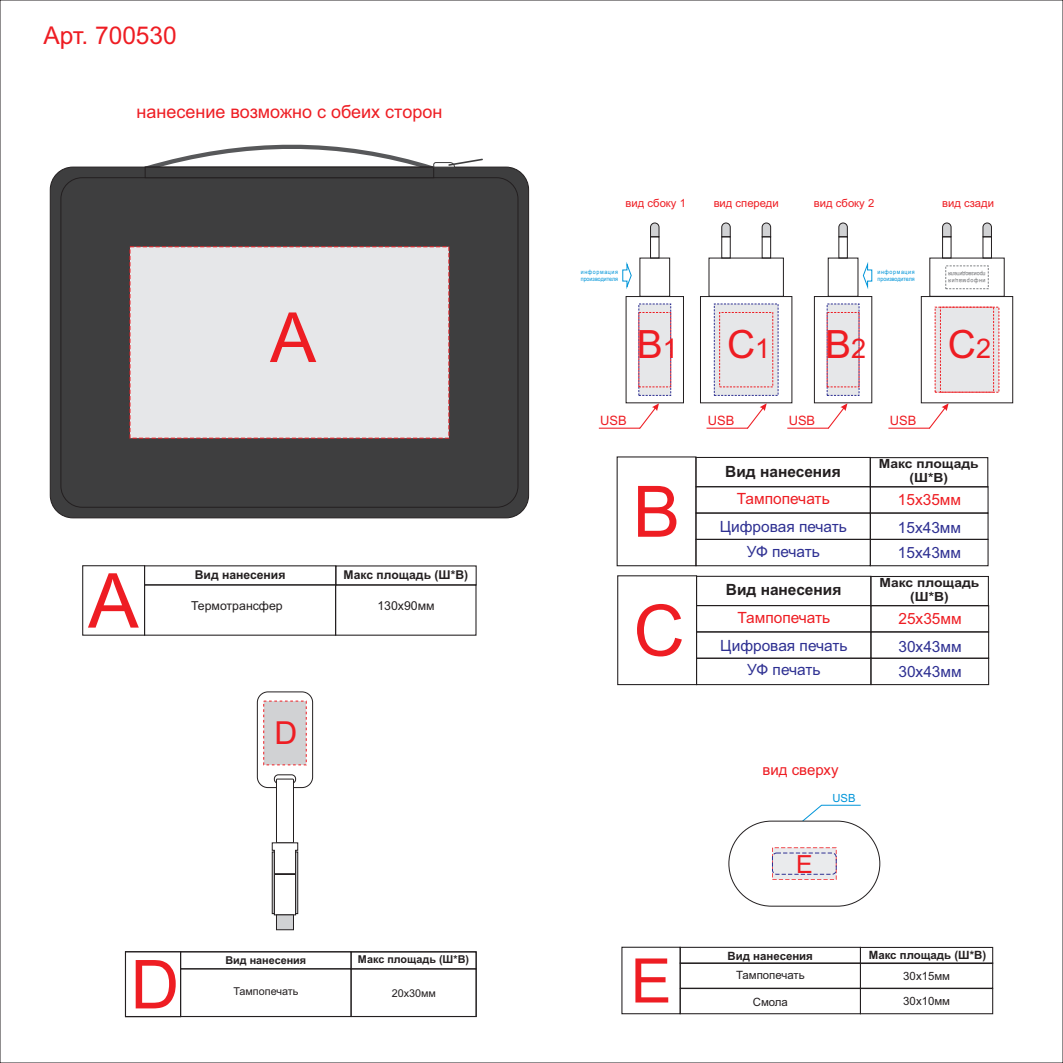
<style>
.page{position:relative;width:1063px;height:1063px;background:#fff}
.page>*{position:absolute;margin:0;border:0;box-sizing:border-box;transform-origin:0 0}
.t1{font:75.82px "Arial";color:#ee1d23}
.t2{font:70.95px "Arial";color:#ee1d23}
.t3{font:69.22px "Arial";color:#ee1d23}
.t4{font:67.57px "Arial";color:#ee1d23}
.t5{font:61.5px "Arial";color:#ee1d23}
.t6{font:39px "Arial";color:#ee1d23}
.t7{font:31.72px "Arial";color:#ee1d23}
.t8{font:24.97px "Arial";color:#ee1d23}
.t9{font:24.53px "Arial";color:#ee1d23}
.t10{font:18px "Arial";color:#ee1d23}
.t11{font:15.45px "Arial";color:#2e3092}
.t12{font:15.45px "Arial";color:#ee1d23}
.t13{font:700 15.45px "Arial";color:#231f20}
.t14{font:15px "Arial";color:#ee1d23}
.t15{font:12.9px "Arial";color:#ee1d23}
.t16{font:700 12.6px/14.1px "Arial";color:#231f20;text-align:center;scale:1.1 1}
.t17{font:12.3px "Arial";color:#231f20}
.t18{font:700 12.15px "Arial";color:#231f20}
.t19{font:11.4px "Arial";color:#231f20}
.t20{font:700 11.4px "Arial";color:#231f20}
.t21{font:11.25px "Arial";color:#ee1d23}
.t22{font:11.25px "Arial";color:#0095d9}
.t23{font:700 10.8px "Arial";color:#231f20}
.t24{font:10.8px "Arial";color:#231f20}
.t25{font:6.15px/6.8px "Arial";color:#0095d9;scale:.87 1}
.t26{font:6.15px "Arial";color:#6c6d70;scale:.87 1}
.t27{font:6.15px "Arial";letter-spacing:.11em;color:#0095d9;scale:.87 1}
.s1{font-size:27.08px}
</style>
<div class="page">
<div style="left:257px;top:692px;width:56px;height:96px;background:#fff;border:1px solid #231f20;border-radius:11px"></div>
<svg style="left:274px;top:775px;width:22px;height:9px"></svg>
<div style="left:276px;top:779px;width:18px;height:64px;background:#fff;border:1px solid #231f20"></div>
<svg style="left:272px;top:842px;width:26px;height:88px"></svg>
<svg style="left:263px;top:701px;width:44px;height:64px;background:#d2cdcf"></svg>
<div style="left:180px;top:951px;width:172px;height:18px;border:1px solid #231f20"></div>
<div style="left:180px;top:968px;width:172px;height:49px;border:1px solid #231f20"></div>
<div style="left:351px;top:968px;width:126px;height:49px;border:1px solid #231f20"></div>
<div style="left:351px;top:951px;width:126px;height:18px;border:1px solid #231f20"></div>
<div style="left:125px;top:951px;width:56px;height:66px;border:1px solid #231f20"></div>
<div style="left:700px;top:296px;width:92px;height:107px;border:1px solid #231f20"></div>
<div style="left:626px;top:296px;width:58px;height:107px;border:1px solid #231f20"></div>
<div style="left:814px;top:296px;width:58px;height:107px;border:1px solid #231f20"></div>
<div style="left:921px;top:296px;width:92px;height:107px;border:1px solid #231f20"></div>
<svg style="left:714px;top:304px;width:65px;height:92px;background:#e0e0e5"></svg>
<div style="left:935px;top:307px;width:64px;height:86px;background:#e6e7e9"></div>
<div style="left:719px;top:312px;width:54px;height:75px;border:1px dashed #ee1d23"></div>
<svg style="left:638px;top:304px;width:33px;height:92px;background:#e0d8de"></svg>
<svg style="left:827px;top:304px;width:32px;height:92px;background:#e1dbe0"></svg>
<div style="left:940px;top:307px;width:54px;height:85px;border:1px dashed #ee1d23"></div>
<div style="left:709px;top:258px;width:75px;height:39px;border:1px solid #231f20"></div>
<div style="left:640px;top:258px;width:30px;height:39px;border:1px solid #231f20"></div>
<div style="left:828px;top:258px;width:30px;height:39px;border:1px solid #231f20"></div>
<div style="left:930px;top:258px;width:74px;height:39px;border:1px solid #231f20"></div>
<svg style="left:721px;top:223px;width:10px;height:14px"></svg>
<svg style="left:942px;top:223px;width:9px;height:14px"></svg>
<svg style="left:762px;top:223px;width:9px;height:14px"></svg>
<svg style="left:650px;top:223px;width:9px;height:14px"></svg>
<svg style="left:838px;top:223px;width:10px;height:14px"></svg>
<svg style="left:983px;top:223px;width:9px;height:14px"></svg>
<div style="left:762px;top:237px;width:9px;height:21px;border:1px solid #231f20"></div>
<div style="left:650px;top:237px;width:9px;height:21px;border:1px solid #231f20"></div>
<div style="left:839px;top:237px;width:9px;height:21px;border:1px solid #231f20"></div>
<div style="left:983px;top:237px;width:9px;height:21px;border:1px solid #231f20"></div>
<div style="left:942px;top:237px;width:9px;height:21px;border:1px solid #231f20"></div>
<div style="left:696px;top:576px;width:175px;height:30px;border:1px solid #231f20"></div>
<div style="left:695px;top:457px;width:176px;height:30px;border:1px solid #231f20"></div>
<div style="left:696px;top:658px;width:175px;height:27px;border:1px solid #231f20"></div>
<div style="left:695px;top:539px;width:176px;height:27px;border:1px solid #231f20"></div>
<div style="left:696px;top:605px;width:175px;height:27px;border:1px solid #231f20"></div>
<div style="left:695px;top:486px;width:176px;height:28px;border:1px solid #231f20"></div>
<div style="left:617px;top:575px;width:80px;height:110px;border:1px solid #231f20"></div>
<div style="left:617px;top:456px;width:79px;height:110px;border:1px solid #231f20"></div>
<div style="left:870px;top:576px;width:119px;height:30px;border:1px solid #231f20"></div>
<div style="left:870px;top:457px;width:118px;height:30px;border:1px solid #231f20"></div>
<div style="left:870px;top:631px;width:119px;height:28px;border:1px solid #231f20"></div>
<div style="left:870px;top:658px;width:119px;height:27px;border:1px solid #231f20"></div>
<div style="left:870px;top:539px;width:119px;height:27px;border:1px solid #231f20"></div>
<div style="left:870px;top:605px;width:119px;height:27px;border:1px solid #231f20"></div>
<div style="left:870px;top:486px;width:119px;height:28px;border:1px solid #231f20"></div>
<svg style="left:707px;top:403px;width:60px;height:26px"></svg>
<svg style="left:599px;top:403px;width:60px;height:26px"></svg>
<svg style="left:787px;top:403px;width:60px;height:26px"></svg>
<svg style="left:888px;top:403px;width:61px;height:26px"></svg>
<svg style="left:622px;top:262px;width:10px;height:27px"></svg>
<svg style="left:863px;top:262px;width:9px;height:27px"></svg>
<div style="left:50px;top:167px;width:479px;height:351px;background:#3e3e3f;border:1px solid #231f20;border-radius:23px"></div>
<div style="left:61px;top:178px;width:457px;height:329px;background:#3e3e3f;border:1px solid #231f20;border-radius:21px"></div>
<svg style="left:140px;top:144px;width:344px;height:34px"></svg>
<div style="left:130px;top:246px;width:319px;height:193px;background:#e6e7e9"></div>
<div style="left:144px;top:584px;width:192px;height:52px;border:1px solid #231f20"></div>
<div style="left:335px;top:584px;width:142px;height:52px;border:1px solid #231f20"></div>
<div style="left:82px;top:565px;width:63px;height:71px;border:1px solid #231f20"></div>
<div style="left:680px;top:947px;width:181px;height:17px;border:1px solid #231f20"></div>
<div style="left:680px;top:962px;width:181px;height:27px;border:1px solid #231f20"></div>
<div style="left:680px;top:988px;width:181px;height:26px;border:1px solid #231f20"></div>
<div style="left:860px;top:947px;width:133px;height:17px;border:1px solid #231f20"></div>
<div style="left:860px;top:962px;width:133px;height:27px;border:1px solid #231f20"></div>
<div style="left:860px;top:988px;width:133px;height:26px;border:1px solid #231f20"></div>
<div style="left:621px;top:947px;width:60px;height:67px;border:1px solid #231f20"></div>
<svg style="left:802px;top:805px;width:59px;height:17px"></svg>
<div style="left:729px;top:821px;width:151px;height:85px;background:#fff;border:1px solid #231f20;border-radius:43px"></div>
<svg style="left:772px;top:847px;width:64px;height:33px;background:#e5dde2"></svg>
<div style="left:772px;top:853px;width:64px;height:21px;border:1px dashed #2e3092;border-radius:4px"></div>
<h3 class="t9" style="left:44px;top:26px;width:135px">Арт. 700530</h3>
<p class="t10" style="left:137px;top:105px;width:307px">нанесение возможно с обеих сторон</p>
<h3 class="t3" style="left:270px;top:312px;width:48px">А</h3>
<h1 class="t1" style="left:88px;top:572px;width:52px">А</h1>
<p class="t18" style="left:195px;top:570px;width:92px">Вид нанесения</p>
<p class="t18" style="left:344px;top:570px;width:126px">Макс площадь (Ш*В)</p>
<p class="t17" style="left:191px;top:602px;width:93px">Термотрансфер</p>
<p class="t17" style="left:377px;top:601px;width:59px">130х90мм</p>
<h3 class="t7" style="left:274px;top:721px;width:24px">D</h3>
<h3 class="t4" style="left:130px;top:959px;width:50px">D</h3>
<p class="t23" style="left:225px;top:956px;width:82px">Вид нанесения</p>
<p class="t23" style="left:358px;top:955px;width:113px">Макс площадь (Ш*В)</p>
<p class="t24" style="left:233px;top:988px;width:66px">Тампопечать</p>
<p class="t24" style="left:392px;top:989px;width:46px">20х30мм</p>
<p class="t21" style="left:626px;top:198px;width:62px">вид сбоку 1</p>
<p class="t21" style="left:714px;top:198px;width:67px">вид спереди</p>
<p class="t21" style="left:814px;top:198px;width:62px">вид сбоку 2</p>
<p class="t21" style="left:942px;top:198px;width:53px">вид сзади</p>
<p class="t27" style="left:581px;top:269px;width:44px">информация</p>
<p class="t26" style="left:986px;top:277px;width:44px;rotate:-180deg">производителя</p>
<p class="t25" style="left:581px;top:276px;width:44px">производителя</p>
<p class="t25" style="left:877px;top:269px;width:44px">информация производителя</p>
<p class="t26" style="left:986px;top:284px;width:44px;rotate:-180deg">фни мро яица</p>
<h3 class="t6" style="left:637px;top:330px;width:43px">В<span class="s1">1</span></h3>
<h3 class="t6" style="left:727px;top:330px;width:45px">C<span class="s1">1</span></h3>
<h3 class="t6" style="left:825px;top:330px;width:43px">В<span class="s1">2</span></h3>
<h3 class="t6" style="left:948px;top:330px;width:45px">C<span class="s1">2</span></h3>
<p class="t15" style="left:600px;top:415px;width:28px">USB</p>
<p class="t15" style="left:708px;top:415px;width:28px">USB</p>
<p class="t15" style="left:789px;top:415px;width:28px">USB</p>
<p class="t15" style="left:890px;top:415px;width:28px">USB</p>
<h2 class="t2" style="left:633px;top:485px;width:49px">В</h2>
<h2 class="t2" style="left:633px;top:604px;width:53px">C</h2>
<h3 class="t5" style="left:631px;top:958px;width:43px">E</h3>
<p class="t13" style="left:725px;top:465px;width:117px">Вид нанесения</p>
<p class="t16" style="left:879px;top:458px;width:92px">Макс площадь (Ш*В)</p>
<p class="t12" style="left:737px;top:493px;width:94px">Тампопечать</p>
<p class="t12" style="left:898px;top:494px;width:65px">15х35мм</p>
<p class="t11" style="left:720px;top:520px;width:129px">Цифровая печать</p>
<p class="t11" style="left:898px;top:522px;width:65px">15х43мм</p>
<p class="t11" style="left:747px;top:545px;width:75px">УФ печать</p>
<p class="t13" style="left:726px;top:584px;width:117px">Вид нанесения</p>
<p class="t11" style="left:898px;top:547px;width:65px">15х43мм</p>
<p class="t16" style="left:879px;top:577px;width:92px">Макс площадь (Ш*В)</p>
<p class="t12" style="left:737px;top:611px;width:94px">Тампопечать</p>
<p class="t12" style="left:898px;top:613px;width:65px">25х35мм</p>
<p class="t11" style="left:720px;top:639px;width:129px">Цифровая печать</p>
<p class="t11" style="left:898px;top:641px;width:65px">30х43мм</p>
<p class="t11" style="left:747px;top:664px;width:75px">УФ печать</p>
<p class="t11" style="left:898px;top:666px;width:65px">30х43мм</p>
<p class="t14" style="left:762px;top:764px;width:78px">вид сверху</p>
<p class="t22" style="left:832px;top:794px;width:25px">USB</p>
<h3 class="t8" style="left:796px;top:854px;width:18px">E</h3>
<p class="t20" style="left:728px;top:952px;width:87px">Вид нанесения</p>
<p class="t20" style="left:869px;top:951px;width:119px">Макс площадь (Ш*В)</p>
<p class="t19" style="left:736px;top:971px;width:70px">Тампопечать</p>
<p class="t19" style="left:753px;top:997px;width:37px">Смола</p>
<p class="t19" style="left:903px;top:971px;width:48px">30х15мм</p>
<p class="t19" style="left:903px;top:997px;width:48px">30х10мм</p>
</div>
